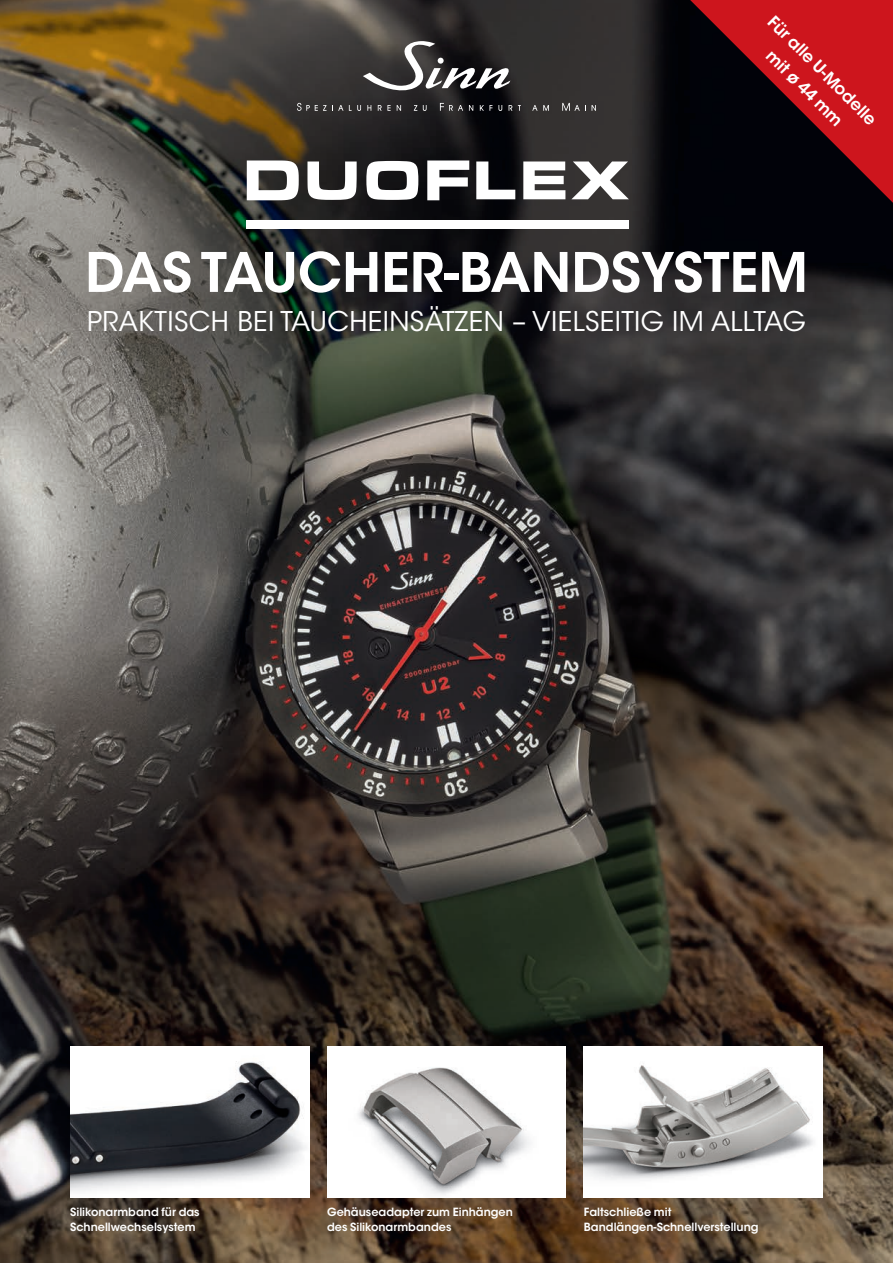
<style>
.page{position:relative;width:893px;height:1263px;background:#fff}
.page>*{position:absolute;margin:0;border:0;box-sizing:border-box;transform-origin:0 0}
.t1{font:600 54px "ITC Avant Garde Std";color:#fff}
.t2{font:27px "ITC Avant Garde Std";letter-spacing:.015em;color:#fff}
.t3{font:600 16.5px/25px "ITC Avant Garde Std";color:#fff;text-align:center}
.t4{font:600 11.25px/15.3px "ITC Avant Garde Std";color:#fff}
</style>
<div class="page">
<img style="left:0;top:0;width:893px;height:1263px">
<svg style="left:363px;top:41px;width:147px;height:54px"></svg>
<svg style="left:332px;top:105px;width:11px;height:6px"></svg>
<svg style="left:349px;top:105px;width:12px;height:6px"></svg>
<svg style="left:367px;top:105px;width:4px;height:6px"></svg>
<svg style="left:378px;top:105px;width:13px;height:6px"></svg>
<svg style="left:397px;top:105px;width:4px;height:6px"></svg>
<svg style="left:414px;top:105px;width:3px;height:6px"></svg>
<svg style="left:423px;top:105px;width:4px;height:6px"></svg>
<svg style="left:469px;top:105px;width:4px;height:6px"></svg>
<svg style="left:480px;top:105px;width:12px;height:6px"></svg>
<svg style="left:498px;top:105px;width:4px;height:6px"></svg>
<svg style="left:509px;top:105px;width:3px;height:6px"></svg>
<svg style="left:518px;top:105px;width:3px;height:6px"></svg>
<svg style="left:532px;top:105px;width:17px;height:6px"></svg>
<svg style="left:592px;top:105px;width:4px;height:6px"></svg>
<svg style="left:297px;top:103px;width:29px;height:8px"></svg>
<svg style="left:440px;top:103px;width:23px;height:8px"></svg>
<svg style="left:562px;top:103px;width:24px;height:8px"></svg>
<img style="left:327px;top:1046px;width:239px;height:151px">
<img style="left:584px;top:1046px;width:239px;height:151px">
<img style="left:70px;top:1046px;width:239px;height:151px">
<svg style="left:427px;top:160px;width:42px;height:40px"></svg>
<svg style="left:307px;top:161px;width:50px;height:39px"></svg>
<svg style="left:366px;top:161px;width:52px;height:39px"></svg>
<svg style="left:476px;top:161px;width:39px;height:38px"></svg>
<svg style="left:523px;top:161px;width:42px;height:38px"></svg>
<svg style="left:571px;top:161px;width:58px;height:38px"></svg>
<svg style="left:247px;top:160px;width:52px;height:40px"></svg>
<div style="left:247px;top:220px;width:382px;height:9px;background:#fff"></div>
<svg style="left:690px;top:0;width:203px;height:203px;background:#660b12"></svg>
<h3 class="t3" style="left:780px;top:10px;width:147px;rotate:45deg">Für alle U-Modelle mit ø 44 mm</h3>
<h1 class="t1" style="left:85px;top:238px;width:725px">DAS TAUCHER-BANDSYSTEM</h1>
<h2 class="t2" style="left:87px;top:305px;width:720px">PRAKTISCH BEI TAUCHEINSÄTZEN – VIELSEITIG IM ALLTAG</h2>
<p class="t4" style="left:70px;top:1204px;width:131px">Silikonarmband für das<br>Schnellwechselsystem</p>
<p class="t4" style="left:327px;top:1204px;width:187px">Gehäuseadapter zum Einhängen des Silikonarmbandes</p>
<p class="t4" style="left:584px;top:1204px;width:176px">Faltschließe mit<br>Bandlängen-Schnellverstellung</p>
</div>
